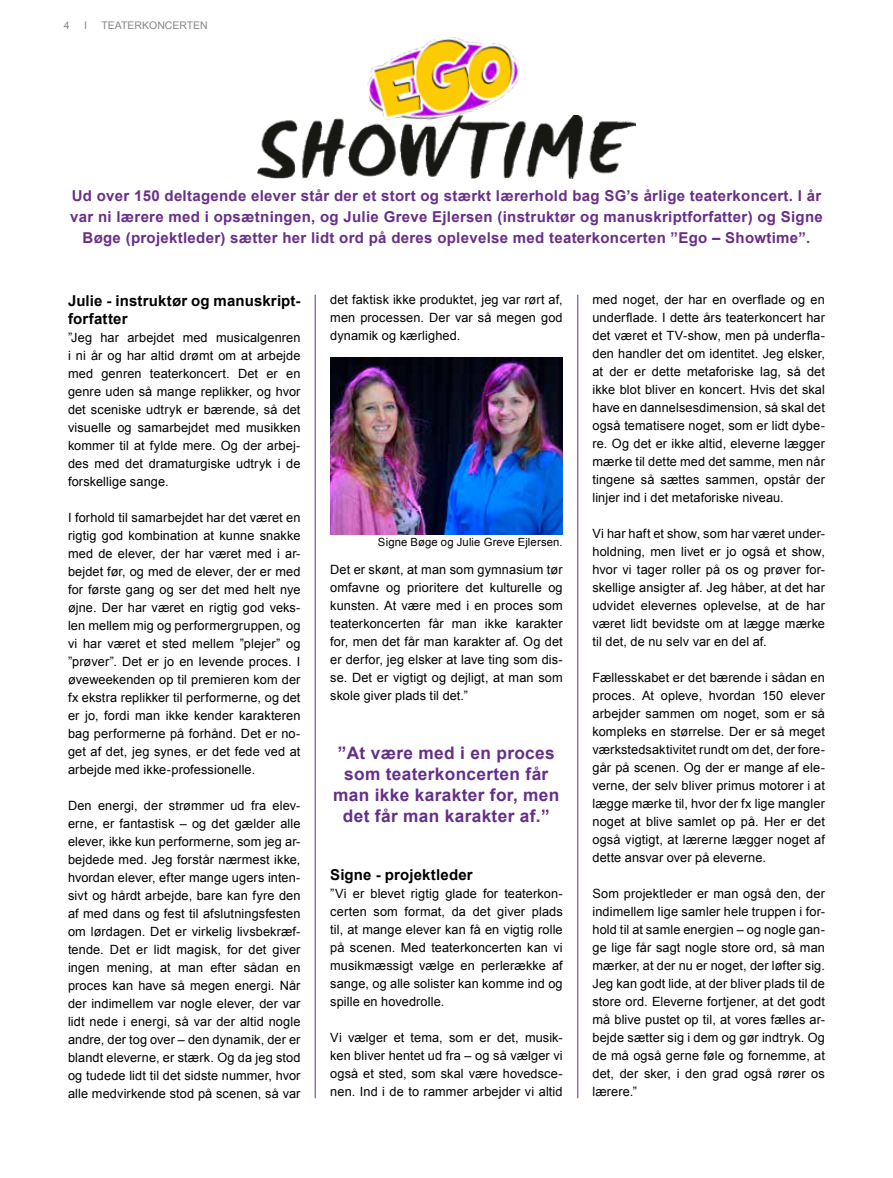
<style>
.page{position:relative;width:893px;height:1178px;background:#fff}
.page>*{position:absolute;margin:0;border:0;box-sizing:border-box;transform-origin:0 0}
.t1{font:700 17.25px/21px "Arial";letter-spacing:.02em;color:#652f88;text-align:center}
.t2{font:700 15px/21px "Arial";letter-spacing:.02em;color:#692f88;text-align:center}
.t3{font:700 15px/18px "Arial";letter-spacing:.01em;color:#000}
.t4{font:12.75px/18px "Arial";letter-spacing:.01em;color:#000;text-align:justify}
.t5{font:11.25px "Arial";letter-spacing:.015em;color:#000}
.t6{font:10.5px "Arial";color:#878787}
</style>
<div class="page">
<img style="left:367px;top:36px;width:153px;height:80px">
<img style="left:258px;top:116px;width:377px;height:62px">
<hr style="left:315px;top:295px;width:1px;height:803px;background:#692f88">
<hr style="left:577px;top:295px;width:1px;height:803px;background:#692f88">
<img style="left:330px;top:358px;width:233px;height:176px">
<p class="t6" style="left:64px;top:18px;width:7px">4</p>
<p class="t6" style="left:84px;top:18px;width:4px">I</p>
<p class="t6" style="left:102px;top:18px;width:108px">TEATERKONCERTEN</p>
<p class="t2" style="left:70px;top:185px;width:754px">Ud over 150 deltagende elever står der et stort og stærkt lærerhold bag SG’s årlige teaterkoncert. I år var ni lærere med i opsætningen, og Julie Greve Ejlersen (instruktør og manuskriptforfatter) og Signe<br>Bøge (projektleder) sætter her lidt ord på deres oplevelse med teaterkoncerten ”Ego – Showtime”.</p>
<p class="t3" style="left:68px;top:292px;width:234px">Julie - instruktør og manuskript&shy;forfatter</p>
<p class="t4" style="left:68px;top:328px;width:234px">”Jeg har arbejdet med musicalgenren i ni år og har altid drømt om at arbejde med genren teaterkoncert. Det er en genre uden så mange replikker, og hvor det sceniske udtryk er bærende, så det visuelle og samarbejdet med musikken kommer til at fylde mere. Og der arbej&shy;des med det dramaturgiske udtryk i de forskellige sange.</p>
<p class="t4" style="left:68px;top:508px;width:234px">I forhold til samarbejdet har det været en rigtig god kombination at kunne snakke med de elever, der har været med i ar&shy;bejdet før, og med de elever, der er med for første gang og ser det med helt nye øjne. Der har været en rigtig god veks&shy;len mellem mig og performergruppen, og vi har været et sted mellem ”plejer” og ”prøver”. Det er jo en levende proces. I øveweekenden op til premieren kom der fx ekstra replikker til performerne, og det er jo, fordi man ikke kender karakteren bag performerne på forhånd. Det er no&shy;get af det, jeg synes, er det fede ved at arbejde med ikke-professionelle.</p>
<p class="t4" style="left:68px;top:796px;width:234px">Den energi, der strømmer ud fra elev&shy;erne, er fantastisk – og det gælder alle elever, ikke kun performerne, som jeg ar&shy;bejdede med. Jeg forstår nærmest ikke, hvordan elever, efter mange ugers inten&shy;sivt og hårdt arbejde, bare kan fyre den af med dans og fest til afslutningsfesten om lørdagen. Det er virkelig livsbekræf&shy;tende. Det er lidt magisk, for det giver ingen mening, at man efter sådan en proces kan have så megen energi. Når der indimellem var nogle elever, der var lidt nede i energi, så var der altid nogle andre, der tog over – den dynamik, der er blandt eleverne, er stærk. Og da jeg stod og tudede lidt til det sidste nummer, hvor alle medvirkende stod på scenen, så var</p>
<p class="t4" style="left:330px;top:291px;width:234px">det faktisk ikke produktet, jeg var rørt af, men processen. Der var så megen god dynamik og kærlighed.</p>
<p class="t5" style="left:378px;top:535px;width:186px">Signe Bøge og Julie Greve Ejlersen.</p>
<p class="t4" style="left:330px;top:561px;width:234px">Det er skønt, at man som gymnasium tør omfavne og prioritere det kulturelle og kunsten. At være med i en proces som teaterkoncerten får man ikke karakter for, men det får man karakter af. Og det er derfor, jeg elsker at lave ting som dis&shy;se. Det er vigtigt og dejligt, at man som skole giver plads til det.”</p>
<h1 class="t1" style="left:333px;top:743px;width:228px">”At være med i en proces som teaterkoncerten får man ikke karakter for, men det får man karakter af.”</h1>
<p class="t3" style="left:330px;top:866px;width:144px">Signe - projektleder</p>
<p class="t4" style="left:330px;top:885px;width:234px">”Vi er blevet rigtig glade for teaterkon&shy;certen som format, da det giver plads til, at mange elever kan få en vigtig rolle på scenen. Med teaterkoncerten kan vi musikmæssigt vælge en perlerække af sange, og alle solister kan komme ind og spille en hovedrolle.</p>
<p class="t4" style="left:330px;top:1029px;width:234px">Vi vælger et tema, som er det, musik&shy;ken bliver hentet ud fra – og så vælger vi også et sted, som skal være hovedsce&shy;nen. Ind i de to rammer arbejder vi altid</p>
<p class="t4" style="left:592px;top:291px;width:234px">med noget, der har en overflade og en underflade. I dette års teaterkoncert har det været et TV-show, men på underfla&shy;den handler det om identitet. Jeg elsker, at der er dette metaforiske lag, så det ikke blot bliver en koncert. Hvis det skal have en dannelsesdimension, så skal det også tematisere noget, som er lidt dybe&shy;re. Og det er ikke altid, eleverne lægger mærke til dette med det samme, men når tingene så sættes sammen, opstår der linjer ind i det metaforiske niveau.</p>
<p class="t4" style="left:592px;top:525px;width:234px">Vi har haft et show, som har været under&shy;holdning, men livet er jo også et show, hvor vi tager roller på os og prøver for&shy;skellige ansigter af. Jeg håber, at det har udvidet elevernes oplevelse, at de har været lidt bevidste om at lægge mærke til det, de nu selv var en del af.</p>
<p class="t4" style="left:592px;top:669px;width:234px">Fællesskabet er det bærende i sådan en proces. At opleve, hvordan 150 elever arbejder sammen om noget, som er så kompleks en størrelse. Der er så meget værkstedsaktivitet rundt om det, der fore&shy;går på scenen. Og der er mange af ele&shy;verne, der selv bliver primus motorer i at lægge mærke til, hvor der fx lige mangler noget at blive samlet op på. Her er det også vigtigt, at lærerne lægger noget af dette ansvar over på eleverne.</p>
<p class="t4" style="left:592px;top:885px;width:234px">Som projektleder er man også den, der indimellem lige samler hele truppen i for&shy;hold til at samle energien – og nogle gan&shy;ge lige får sagt nogle store ord, så man mærker, at der nu er noget, der løfter sig.<br>Jeg kan godt lide, at der bliver plads til de store ord. Eleverne fortjener, at det godt må blive pustet op til, at vores fælles ar&shy;bejde sætter sig i dem og gør indtryk. Og de må også gerne føle og fornemme, at det, der sker, i den grad også rører os lærere.”</p>
</div>
